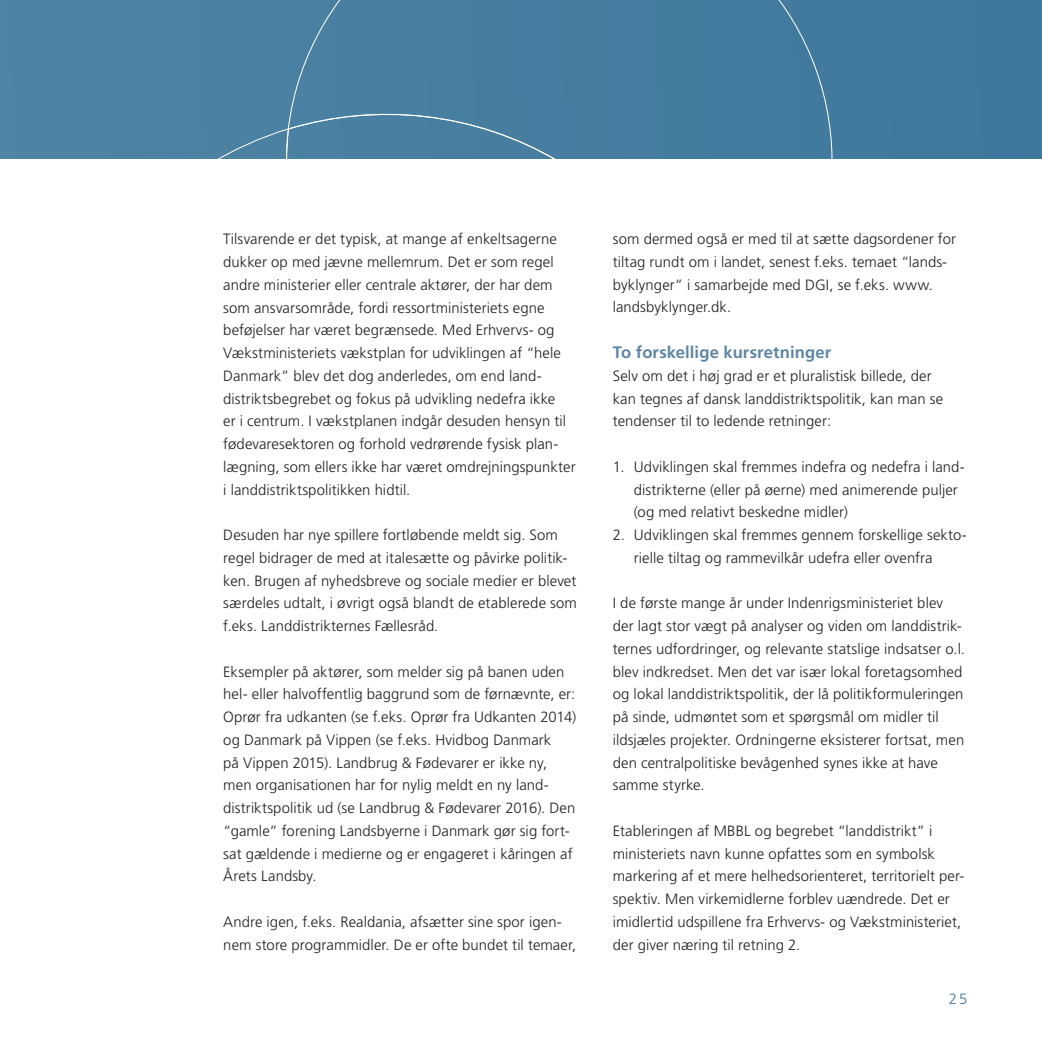
<style>
.page{position:relative;width:1042px;height:1042px;background:#fff}
.page>*{position:absolute;margin:0;border:0;box-sizing:border-box;transform-origin:0 0}
.t1{font:700 16.62px "Frutiger LT Std";letter-spacing:.005em;color:#5b85a6}
.t2{font:300 14.88px/22.8px "Frutiger LT Std";letter-spacing:.005em;color:#231f20}
.t3{font:300 14.88px "Frutiger LT Std";color:#3d779b}
</style>
<div class="page">
<div style="left:0;top:0;width:1042px;height:159px;background:linear-gradient(to bottom,#497fa1,#467d9f)"></div>
<div style="left:287px;top:0;width:584px;height:159px;background:#457c9f"></div>
<div style="left:135px;top:102px;width:425px;height:57px;background:#4980a1"></div>
<p class="t2" style="left:223px;top:228px;width:354px">Tilsvarende er det typisk, at mange af enkeltsagerne dukker op med jævne mellemrum. Det er som regel andre ministerier eller centrale aktører, der har dem som ansvarsområde, fordi ressortministeriets egne beføjelser har været begrænsede. Med Erhvervs- og Vækstministeriets vækstplan for udviklingen af “hele Danmark” blev det dog anderledes, om end land&shy;distriktsbegrebet og fokus på udvikling nedefra ikke<br>er i centrum. I vækstplanen indgår desuden hensyn til fødevaresektoren og forhold vedrørende fysisk plan&shy;lægning, som ellers ikke har været omdrejningspunkter i landdistriktspolitikken hidtil.</p>
<p class="t2" style="left:223px;top:524px;width:355px">Desuden har nye spillere fortløbende meldt sig. Som regel bidrager de med at italesætte og påvirke politik&shy;ken. Brugen af nyhedsbreve og sociale medier er blevet særdeles udtalt, i øvrigt også blandt de etablerede som f.eks. Landdistrikternes Fællesråd.</p>
<p class="t2" style="left:223px;top:660px;width:354px">Eksempler på aktører, som melder sig på banen uden hel- eller halvoffentlig baggrund som de førnævnte, er:<br>Oprør fra udkanten (se f.eks. Oprør fra Udkanten 2014) og Danmark på Vippen (se f.eks. Hvidbog Danmark<br>på Vippen 2015). Landbrug &amp; Fødevarer er ikke ny, men organisationen har for nylig meldt en ny land&shy;distriktspolitik ud (se Landbrug &amp; Fødevarer 2016). Den “gamle” forening Landsbyerne i Danmark gør sig fort&shy;sat gældende i medierne og er engageret i kåringen af Årets Landsby.</p>
<p class="t2" style="left:223px;top:910px;width:354px">Andre igen, f.eks. Realdania, afsætter sine spor igen&shy;nem store programmidler. De er ofte bundet til temaer,</p>
<p class="t2" style="left:613px;top:228px;width:345px">som dermed også er med til at sætte dagsordener for tiltag rundt om i landet, senest f.eks. temaet “lands&shy;byklynger” i samarbejde med DGI, se f.eks. www. landsbyklynger.dk.</p>
<p class="t1" style="left:613px;top:343px;width:220px">To forskellige kursretninger</p>
<p class="t2" style="left:613px;top:365px;width:332px">Selv om det i høj grad er et pluralistisk billede, der kan tegnes af dansk landdistriktspolitik, kan man se tendenser til to ledende retninger:</p>
<p class="t2" style="left:634px;top:456px;width:332px;text-indent:-21px">1. Udviklingen skal fremmes indefra og nedefra i land&shy;distrikterne (eller på øerne) med animerende puljer (og med relativt beskedne midler)</p>
<p class="t2" style="left:634px;top:524px;width:335px;text-indent:-21px">2. Udviklingen skal fremmes gennem forskellige sekto&shy;rielle tiltag og rammevilkår udefra eller ovenfra</p>
<p class="t2" style="left:613px;top:592px;width:354px">I de første mange år under Indenrigsministeriet blev der lagt stor vægt på analyser og viden om landdistrik&shy;ternes udfordringer, og relevante statslige indsatser o.l. blev indkredset. Men det var især lokal foretagsomhed og lokal landdistriktspolitik, der lå politikformuleringen på sinde, udmøntet som et spørgsmål om midler til ildsjæles projekter. Ordningerne eksisterer fortsat, men den centralpolitiske bevågenhed synes ikke at have samme styrke.</p>
<p class="t2" style="left:613px;top:819px;width:353px">Etableringen af MBBL og begrebet “landdistrikt” i ministeriets navn kunne opfattes som en symbolsk markering af et mere helhedsorienteret, territorielt per&shy;spektiv. Men virkemidlerne forblev uændrede. Det er imidlertid udspillene fra Erhvervs- og Vækstministeriet, der giver næring til retning 2.</p>
<p class="t3" style="left:949px;top:990px;width:20px">25</p>
</div>
